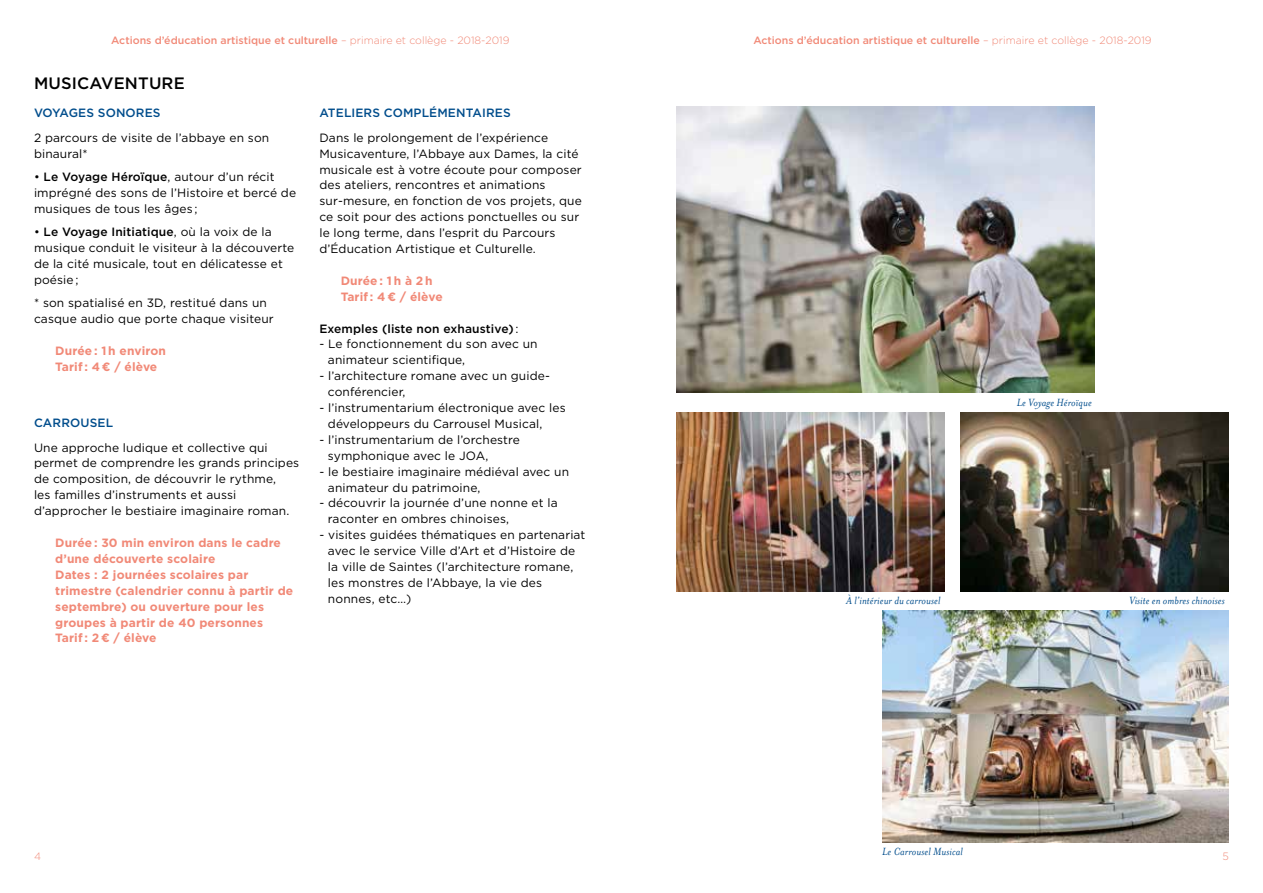
<style>
.page{position:relative;width:1263px;height:893px;background:#fff}
.page>*{position:absolute;margin:0;border:0;box-sizing:border-box;transform-origin:0 0}
.t1{font:500 16.5px "Gotham";letter-spacing:.01em;color:#000}
.t2{font:12px/15.9px "Gotham";letter-spacing:.01em;color:#000}
.t3{font:700 12px/15.9px "Gotham";letter-spacing:.01em;color:#f18977}
.t4{font:italic 12px "Mrs Eaves";letter-spacing:.01em;color:#004d8c}
.t5{font:500 12px "Gotham";letter-spacing:.01em;color:#004d8c}
.t6{font:500 12px "Gotham";letter-spacing:.01em;color:#000}
.t7{font:500 10.65px "Gotham";color:#f18977}
.t8{font:300 10.65px "Gotham";color:#f18977}
.s1{font-weight:300}
.s2{font-weight:500}
.s3{font-weight:400}
</style>
<div class="page">
<img style="left:676px;top:106px;width:419px;height:287px">
<img style="left:676px;top:412px;width:269px;height:179px">
<img style="left:882px;top:611px;width:347px;height:231px">
<img style="left:960px;top:412px;width:269px;height:179px">
<p class="t7" style="left:111px;top:33px;width:400px">Actions d’éducation artistique et culturelle <span class="s1">– primaire et collège - 2018-2019</span></p>
<h1 class="t1" style="left:34px;top:72px;width:152px">MUSICAVENTURE</h1>
<p class="t5" style="left:34px;top:105px;width:128px">VOYAGES SONORES</p>
<p class="t2" style="left:34px;top:129px;width:237px">2 parcours de visite de l’abbaye en son binaural*</p>
<p class="t2" style="left:34px;top:169px;width:264px">• <span class="s2">Le Voyage Héroïque</span>, autour d’un récit imprégné des sons de l’Histoire et bercé de musiques de tous les âges ;</p>
<p class="t2" style="left:34px;top:224px;width:262px">• <span class="s2">Le Voyage Initiatique</span>, où la voix de la musique conduit le visiteur à la découverte de la cité musicale, tout en délicatesse et poésie ;</p>
<p class="t2" style="left:34px;top:295px;width:241px">* son spatialisé en 3D, restitué dans un casque audio que porte chaque visiteur</p>
<p class="t3" style="left:55px;top:343px;width:112px">Durée : 1 h environ<br>Tarif : 4 € / élève</p>
<p class="t5" style="left:34px;top:415px;width:81px">CARROUSEL</p>
<p class="t2" style="left:34px;top:439px;width:267px">Une approche ludique et collective qui permet de comprendre les grands principes de composition, de découvrir le rythme,<br>les familles d’instruments et aussi d’approcher le bestiaire imaginaire roman.</p>
<p class="t3" style="left:55px;top:535px;width:239px">Durée : 30 min environ dans le cadre d’une découverte scolaire<br>Dates : 2 journées scolaires par trimestre (calendrier connu à partir de septembre) ou ouverture pour les groupes à partir de 40 personnes<br>Tarif : 2 € / élève</p>
<p class="t5" style="left:319px;top:105px;width:193px">ATELIERS COMPLÉMENTAIRES</p>
<p class="t2" style="left:319px;top:129px;width:264px">Dans le prolongement de l’expérience Musicaventure, l’Abbaye aux Dames, la cité musicale est à votre écoute pour composer des ateliers, rencontres et animations sur-mesure, en fonction de vos projets, que ce soit pour des actions ponctuelles ou sur le long terme, dans l’esprit du Parcours d’Éducation Artistique et Culturelle.</p>
<p class="t3" style="left:341px;top:273px;width:104px">Durée : 1 h à 2 h<br>Tarif : 4 € / élève</p>
<p class="t6" style="left:319px;top:320px;width:201px">Exemples (liste non exhaustive) <span class="s3">:</span></p>
<p class="t2" style="left:328px;top:336px;width:211px;text-indent:-9px">- Le fonctionnement du son avec un animateur scientifique,</p>
<p class="t2" style="left:328px;top:368px;width:224px;text-indent:-9px">- l’architecture romane avec un guide&shy;conférencier,</p>
<p class="t2" style="left:328px;top:400px;width:239px;text-indent:-9px">- l’instrumentarium électronique avec les développeurs du Carrousel Musical,</p>
<p class="t2" style="left:328px;top:431px;width:194px;text-indent:-9px">- l’instrumentarium de l’orchestre symphonique avec le JOA,</p>
<p class="t2" style="left:328px;top:463px;width:243px;text-indent:-9px">- le bestiaire imaginaire médiéval avec un animateur du patrimoine,</p>
<p class="t2" style="left:328px;top:495px;width:231px;text-indent:-9px">- découvrir la journée d’une nonne et la raconter en ombres chinoises,</p>
<p class="t2" style="left:328px;top:527px;width:259px;text-indent:-9px">- visites guidées thématiques en partenariat avec le service Ville d’Art et d’Histoire de la ville de Saintes (l’architecture romane, les monstres de l’Abbaye, la vie des nonnes, etc…)</p>
<p class="t8" style="left:34px;top:849px;width:9px">4</p>
<p class="t7" style="left:753px;top:33px;width:400px">Actions d’éducation artistique et culturelle <span class="s1">– primaire et collège - 2018-2019</span></p>
<p class="t4" style="left:1017px;top:396px;width:77px">Le Voyage Héroïque</p>
<p class="t4" style="left:846px;top:594px;width:96px">À l’intérieur du carrousel</p>
<p class="t4" style="left:1129px;top:594px;width:97px">Visite en ombres chinoises</p>
<p class="t4" style="left:882px;top:845px;width:82px">Le Carrousel Musical</p>
<p class="t8" style="left:1222px;top:849px;width:8px">5</p>
</div>
